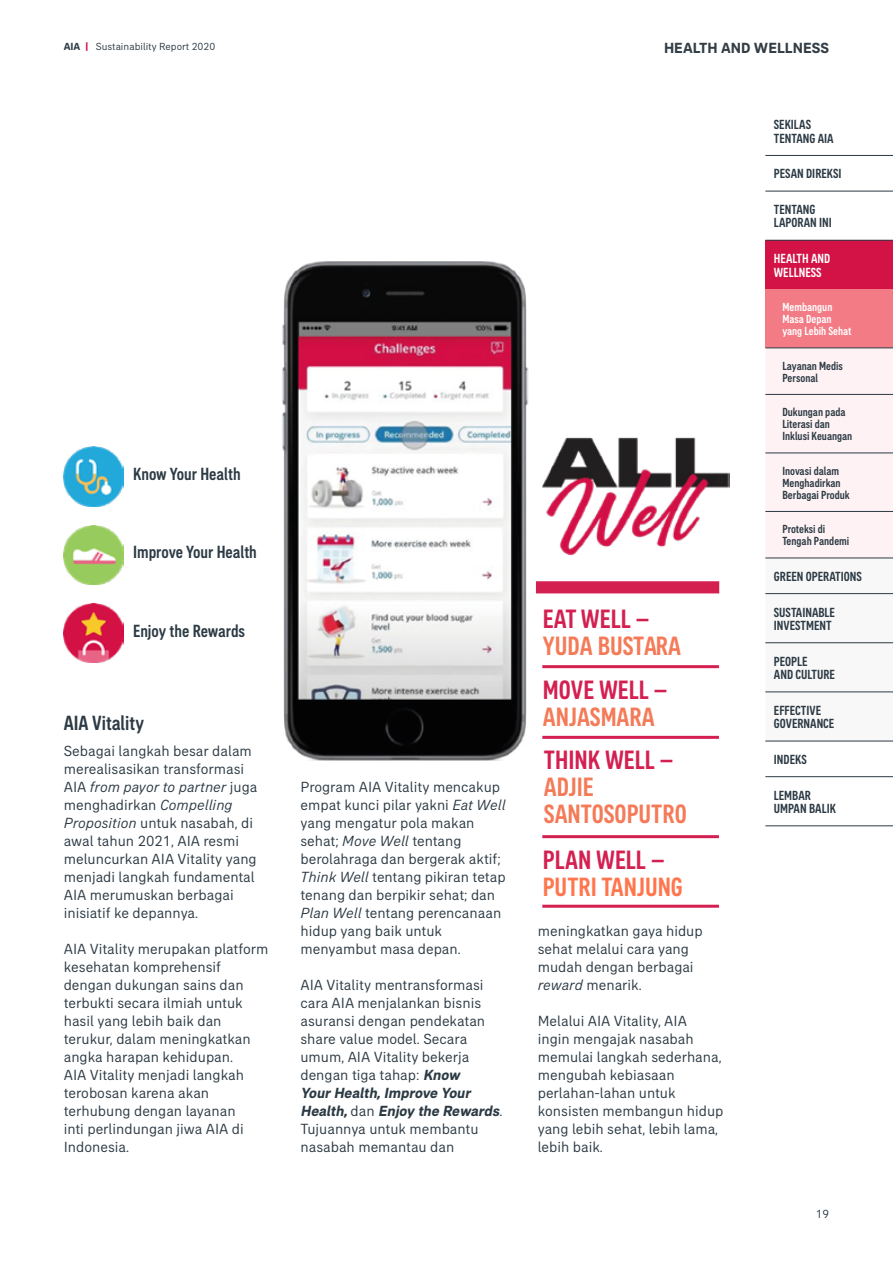
<style>
.page{position:relative;width:893px;height:1263px;background:#fff}
.page>*{position:absolute;margin:0;border:0;box-sizing:border-box;transform-origin:0 0}
.t1{font:500 condensed 27.15px/27.2px "AIA Everest";color:#f47a58}
.t2{font:500 condensed 27.15px "AIA Everest";color:#d42051}
.t3{font:500 condensed 27px "AIA Everest";color:#ff754d}
.t4{font:500 condensed 21px "AIA Everest";color:#2c3a44}
.t5{font:500 condensed 18px "AIA Everest";color:#2c3a44}
.t6{font:15px/18px "AIA Everest";color:#2c3a44}
.t7{font:700 15px "AIA Everest";color:#323d46}
.t8{font:500 condensed 13.5px/13.5px "AIA Everest";color:#2c3a44}
.t9{font:500 condensed 13.5px/13.5px "AIA Everest";color:#fff}
.t10{font:500 condensed 12px/12px "AIA Everest";color:#2c3a44}
.t11{font:500 condensed 12px/12px "AIA Everest";color:#fff}
.t12{font:12px "AIA Everest";color:#2c3a44}
.t13{font:10.5px "AIA Everest";color:#2c3a44}
.s1{font-weight:700}
.s2{font-weight:800;color:#d31245}
.s3{font-style:italic}
.s4{font-weight:700;font-style:italic}
</style>
<div class="page">
<img style="left:282px;top:261px;width:262px;height:500px">
<img style="left:542px;top:429px;width:187px;height:134px">
<div style="left:536px;top:581px;width:183px;height:12px;background:#d42051"></div>
<hr style="left:542px;top:736px;width:177px;height:3px;background:#d42051">
<hr style="left:542px;top:665px;width:177px;height:3px;background:#d42051">
<hr style="left:542px;top:835px;width:177px;height:3px;background:#d42051">
<hr style="left:542px;top:905px;width:177px;height:3px;background:#d42051">
<img style="left:64px;top:447px;width:59px;height:60px">
<img style="left:64px;top:525px;width:59px;height:60px">
<img style="left:64px;top:603px;width:59px;height:60px">
<svg style="left:765px;top:190px;width:128px;height:50px"></svg>
<div style="left:765px;top:240px;width:128px;height:49px;background:#d31245"></div>
<div style="left:765px;top:289px;width:128px;height:59px;background:#f37b85"></div>
<svg style="left:765px;top:349px;width:128px;height:429px"></svg>
<hr style="left:765px;top:155px;width:128px;height:1px;background:#2c3a44">
<hr style="left:765px;top:191px;width:128px;height:1px;background:#2c3a44">
<hr style="left:765px;top:240px;width:128px;height:1px;background:#2c3a44">
<hr style="left:765px;top:558px;width:128px;height:1px;background:#2c3a44">
<hr style="left:765px;top:593px;width:128px;height:1px;background:#2c3a44">
<hr style="left:765px;top:642px;width:128px;height:1px;background:#2c3a44">
<hr style="left:765px;top:692px;width:128px;height:1px;background:#2c3a44">
<hr style="left:765px;top:741px;width:128px;height:1px;background:#2c3a44">
<hr style="left:765px;top:776px;width:128px;height:1px;background:#2c3a44">
<hr style="left:765px;top:825px;width:128px;height:1px;background:#2c3a44">
<hr style="left:765px;top:394px;width:128px;height:1px;background:#2c3a44">
<hr style="left:765px;top:453px;width:128px;height:1px;background:#2c3a44">
<hr style="left:765px;top:511px;width:128px;height:1px;background:#2c3a44">
<hr style="left:765px;top:348px;width:128px;height:1px;background:#2c3a44">
<p class="t13" style="left:64px;top:40px;width:153px"><span class="s1">AIA</span> <span class="s2">|</span> Sustainability Report 2020</p>
<p class="t5" style="left:133px;top:464px;width:109px">Know Your Health</p>
<p class="t5" style="left:133px;top:542px;width:125px">Improve Your Health</p>
<p class="t5" style="left:133px;top:620px;width:114px">Enjoy the Rewards</p>
<h3 class="t4" style="left:64px;top:711px;width:82px">AIA Vitality</h3>
<p class="t6" style="left:64px;top:742px;width:195px">Sebagai langkah besar dalam merealisasikan transformasi<br>AIA <span class="s3">from payor to partner</span> juga menghadirkan <span class="s3">Compelling<br>Proposition</span> untuk nasabah, di awal tahun 2021, AIA resmi meluncurkan AIA Vitality yang menjadi langkah fundamental<br>AIA merumuskan berbagai inisiatif ke depannya.</p>
<p class="t6" style="left:64px;top:940px;width:206px">AIA Vitality merupakan platform kesehatan komprehensif dengan dukungan sains dan terbukti secara ilmiah untuk hasil yang lebih baik dan terukur, dalam meningkatkan angka harapan kehidupan.<br>AIA Vitality menjadi langkah terobosan karena akan terhubung dengan layanan<br>inti perlindungan jiwa AIA di<br>Indonesia.</p>
<p class="t6" style="left:300px;top:778px;width:207px">Program AIA Vitality mencakup empat kunci pilar yakni <span class="s3">Eat Well </span>yang mengatur pola makan sehat; <span class="s3">Move Well</span> tentang berolahraga dan bergerak aktif;<br><span class="s3">Think Well</span> tentang pikiran tetap tenang dan berpikir sehat; dan<br><span class="s3">Plan Well</span> tentang perencanaan hidup yang baik untuk menyambut masa depan.</p>
<p class="t6" style="left:300px;top:976px;width:203px">AIA Vitality mentransformasi cara AIA menjalankan bisnis asuransi dengan pendekatan share value model. Secara umum, AIA Vitality bekerja dengan tiga tahap: <span class="s4">Know<br>Your Health,Improve Your<br>Health,</span> d a n <span class="s4">Enjoy the Rewards</span>.<br>Tujuannya untuk membantu nasabah memantau dan</p>
<p class="t7" style="left:664px;top:39px;width:167px">HEALTH AND WELLNESS</p>
<h1 class="t2" style="left:543px;top:603px;width:108px">EAT WELL –</h1>
<h1 class="t1" style="left:543px;top:632px;width:140px">YUDA BUSTARA</h1>
<h1 class="t2" style="left:543px;top:674px;width:126px">MOVE WELL –</h1>
<h1 class="t1" style="left:543px;top:703px;width:113px">ANJASMARA</h1>
<h1 class="t2" style="left:544px;top:744px;width:131px">THINK WELL –</h1>
<h1 class="t1" style="left:544px;top:773px;width:144px">ADJIE<br>SANTOSOPUTRO</h1>
<h1 class="t2" style="left:543px;top:845px;width:124px">PLAN WELL –</h1>
<h2 class="t3" style="left:543px;top:872px;width:142px">PUTRI TANJUNG</h2>
<p class="t6" style="left:538px;top:922px;width:166px">meningkatkan gaya hidup sehat melalui cara yang mudah dengan berbagai <span class="s3">reward</span> menarik.</p>
<p class="t6" style="left:538px;top:1012px;width:187px">Melalui AIA Vitality, AIA<br>ingin mengajak nasabah memulai langkah sederhana, mengubah kebiasaan perlahan-lahan untuk konsisten membangun hidup yang lebih sehat, lebih lama, lebih baik.</p>
<p class="t8" style="left:774px;top:118px;width:61px">SEKILAS<br>TENTANG AIA</p>
<p class="t8" style="left:774px;top:167px;width:69px">PESAN DIREKSI</p>
<p class="t8" style="left:774px;top:202px;width:60px">TENTANG<br>LAPORAN INI</p>
<p class="t9" style="left:774px;top:252px;width:58px">HEALTH AND<br>WELLNESS</p>
<p class="t11" style="left:782px;top:301px;width:71px">Membangun<br>Masa Depan yang Lebih Sehat</p>
<p class="t10" style="left:782px;top:359px;width:62px">Layanan Medis<br>Personal</p>
<p class="t10" style="left:782px;top:406px;width:71px">Dukungan pada<br>Literasi dan<br>Inklusi Keuangan</p>
<p class="t10" style="left:782px;top:464px;width:69px">Inovasi dalam<br>Menghadirkan<br>Berbagai Produk</p>
<p class="t10" style="left:782px;top:523px;width:68px">Proteksi di<br>Tengah Pandemi</p>
<p class="t8" style="left:774px;top:569px;width:89px">GREEN OPERATIONS</p>
<p class="t8" style="left:774px;top:605px;width:63px">SUSTAINABLE<br>INVESTMENT</p>
<p class="t8" style="left:774px;top:654px;width:63px">PEOPLE<br>AND CULTURE</p>
<p class="t8" style="left:774px;top:703px;width:62px">EFFECTIVE<br>GOVERNANCE</p>
<p class="t8" style="left:774px;top:752px;width:34px">INDEKS</p>
<p class="t8" style="left:774px;top:788px;width:64px">LEMBAR<br>UMPAN BALIK</p>
<p class="t12" style="left:816px;top:1207px;width:15px">19</p>
</div>
